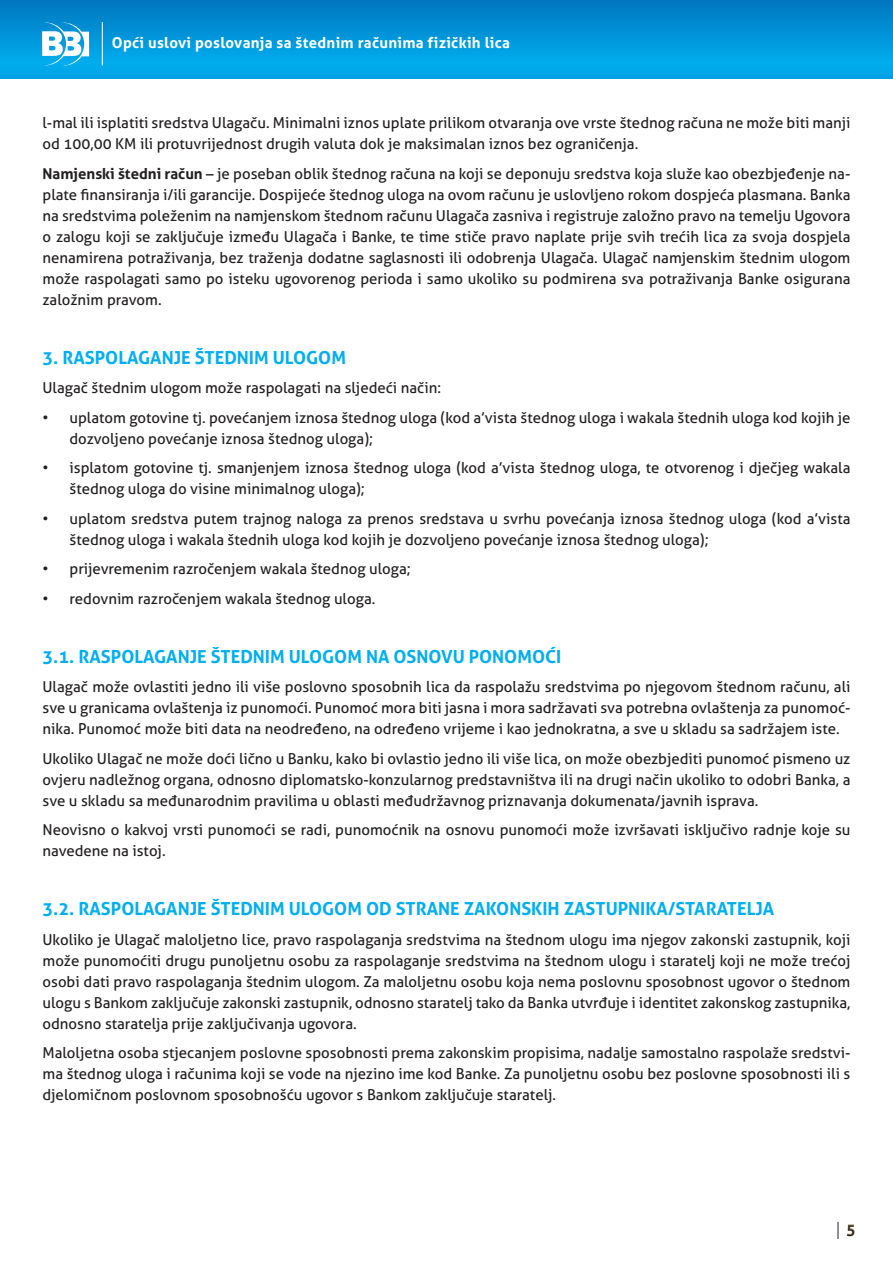
<style>
.page{position:relative;width:893px;height:1263px;background:#fff}
.page>*{position:absolute;margin:0;border:0;box-sizing:border-box;transform-origin:0 0}
.t1{font:700 18px "Aller";color:#00aeef}
.t2{font:15px/21px "Aller";color:#231f20}
.t3{font:700 15px "Aller";letter-spacing:.02em;color:#fff}
.s1{font-weight:700}
</style>
<div class="page">
<div style="left:0;top:0;width:893px;height:79px;background:linear-gradient(to bottom,#0079c2,#00b2f2)"></div>
<svg style="left:42px;top:22px;width:47px;height:44px"></svg>
<hr style="left:102px;top:22px;width:1px;height:43px;background:#fff">
<svg style="left:847px;top:1224px;width:8px;height:12px"></svg>
<svg style="left:838px;top:1222px;width:1px;height:17px"></svg>
<p class="t3" style="left:112px;top:34px;width:400px">Opći uslovi poslovanja sa štednim računima fizičkih lica</p>
<p class="t2" style="left:43px;top:112px;width:809px">l-mal ili isplatiti sredstva Ulagaču. Minimalni iznos uplate prilikom otvaranja ove vrste štednog računa ne može biti manji od 100,00 KM ili protuvrijednost drugih valuta dok je maksimalan iznos bez ograničenja.</p>
<p class="t2" style="left:43px;top:163px;width:809px;text-align:justify"><span class="s1">Namjenski štedni račun</span> – je poseban oblik štednog računa na koji se deponuju sredstva koja služe kao obezbjeđenje na&shy;plate finansiranja i/ili garancije. Dospijeće štednog uloga na ovom računu je uslovljeno rokom dospjeća plasmana. Banka na sredstvima poleženim na namjenskom štednom računu Ulagača zasniva i registruje založno pravo na temelju Ugovora o zalogu koji se zaključuje između Ulagača i Banke, te time stiče pravo naplate prije svih trećih lica za svoja dospjela nenamirena potraživanja, bez traženja dodatne saglasnosti ili odobrenja Ulagača. Ulagač namjenskim štednim ulogom može raspolagati samo po isteku ugovorenog perioda i samo ukoliko su podmirena sva potraživanja Banke osigurana založnim pravom.</p>
<p class="t1" style="left:43px;top:346px;width:305px">3. RASPOLAGANJE ŠTEDNIM ULOGOM</p>
<p class="t2" style="left:43px;top:377px;width:400px">Ulagač štednim ulogom može raspolagati na sljedeći način:</p>
<p class="t2" style="left:70px;top:407px;width:782px;text-indent:-27px">• uplatom gotovine tj. povećanjem iznosa štednog uloga (kod a’vista štednog uloga i wakala štednih uloga kod kojih je dozvoljeno povećanje iznosa štednog uloga);</p>
<p class="t2" style="left:70px;top:457px;width:782px;text-indent:-27px">• isplatom gotovine tj. smanjenjem iznosa štednog uloga (kod a’vista štednog uloga, te otvorenog i dječjeg wakala štednog uloga do visine minimalnog uloga);</p>
<p class="t2" style="left:70px;top:508px;width:782px;text-indent:-27px">• uplatom sredstva putem trajnog naloga za prenos sredstava u svrhu povećanja iznosa štednog uloga (kod a’vista štednog uloga i wakala štednih uloga kod kojih je dozvoljeno povećanje iznosa štednog uloga);</p>
<p class="t2" style="left:43px;top:558px;width:370px">• prijevremenim razročenjem wakala štednog uloga;</p>
<p class="t2" style="left:43px;top:588px;width:334px">• redovnim razročenjem wakala štednog uloga.</p>
<p class="t1" style="left:43px;top:645px;width:520px">3.1. RASPOLAGANJE ŠTEDNIM ULOGOM NA OSNOVU PONOMOĆI</p>
<p class="t2" style="left:43px;top:676px;width:809px;text-align:justify">Ulagač može ovlastiti jedno ili više poslovno sposobnih lica da raspolažu sredstvima po njegovom štednom računu, ali sve u granicama ovlaštenja iz punomoći. Punomoć mora biti jasna i mora sadržavati sva potrebna ovlaštenja za punomoć&shy;nika. Punomoć može biti data na neodređeno, na određeno vrijeme i kao jednokratna, a sve u skladu sa sadržajem iste.</p>
<p class="t2" style="left:43px;top:748px;width:809px;text-align:justify">Ukoliko Ulagač ne može doći lično u Banku, kako bi ovlastio jedno ili više lica, on može obezbjediti punomoć pismeno uz ovjeru nadležnog organa, odnosno diplomatsko-konzularnog predstavništva ili na drugi način ukoliko to odobri Banka, a sve u skladu sa međunarodnim pravilima u oblasti međudržavnog priznavanja dokumenata/javnih isprava.</p>
<p class="t2" style="left:43px;top:819px;width:809px">Neovisno o kakvoj vrsti punomoći se radi, punomoćnik na osnovu punomoći može izvršavati isključivo radnje koje su navedene na istoj.</p>
<p class="t1" style="left:43px;top:898px;width:733px">3.2. RASPOLAGANJE ŠTEDNIM ULOGOM OD STRANE ZAKONSKIH ZASTUPNIKA/STARATELJA</p>
<p class="t2" style="left:43px;top:929px;width:809px;text-align:justify">Ukoliko je Ulagač maloljetno lice, pravo raspolaganja sredstvima na štednom ulogu ima njegov zakonski zastupnik, koji može punomoćiti drugu punoljetnu osobu za raspolaganje sredstvima na štednom ulogu i staratelj koji ne može trećoj osobi dati pravo raspolaganja štednim ulogom. Za maloljetnu osobu koja nema poslovnu sposobnost ugovor o štednom ulogu s Bankom zaključuje zakonski zastupnik, odnosno staratelj tako da Banka utvrđuje i identitet zakonskog zastupnika, odnosno staratelja prije zaključivanja ugovora.</p>
<p class="t2" style="left:43px;top:1042px;width:809px;text-align:justify">Maloljetna osoba stjecanjem poslovne sposobnosti prema zakonskim propisima, nadalje samostalno raspolaže sredstvi&shy;ma štednog uloga i računima koji se vode na njezino ime kod Banke. Za punoljetnu osobu bez poslovne sposobnosti ili s djelomičnom poslovnom sposobnošću ugovor s Bankom zaključuje staratelj.</p>
<p class="t2" style="left:846px;top:1219px;width:10px">5</p>
</div>
